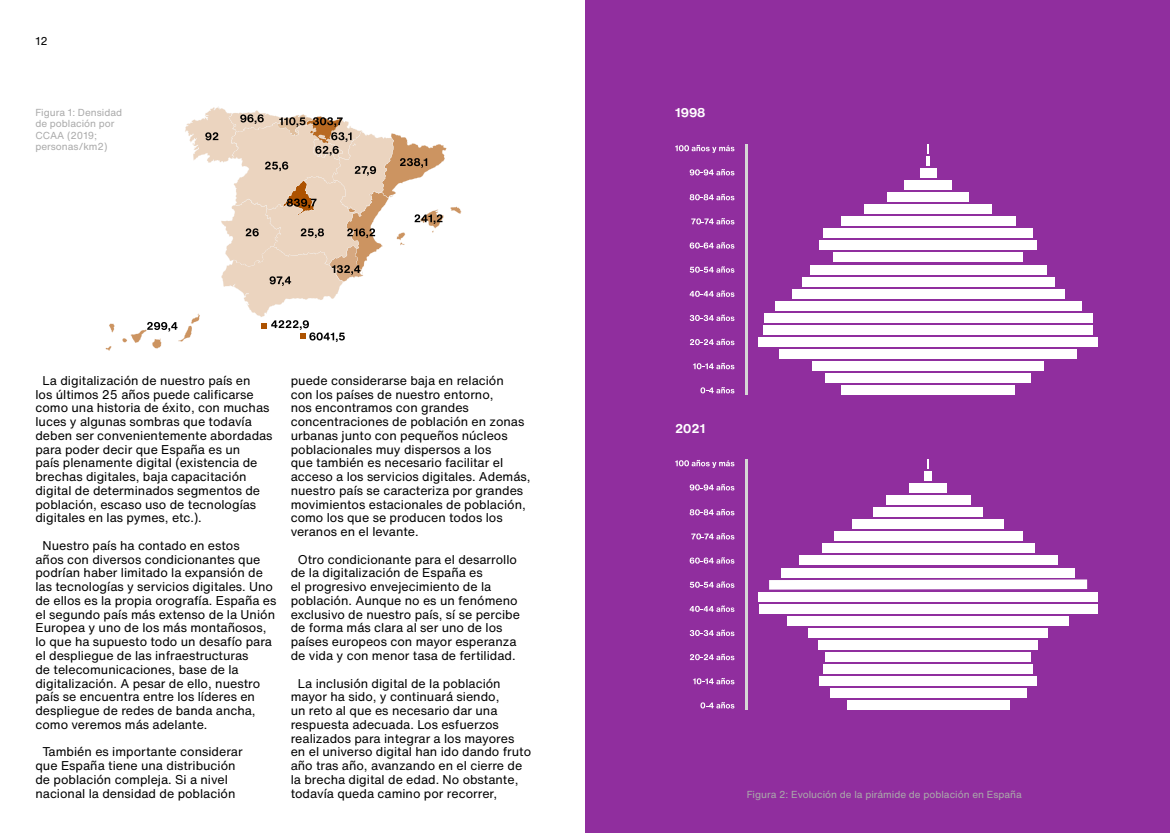
<style>
.page{position:relative;width:1170px;height:833px;background:#fff}
.page>*{position:absolute;margin:0;border:0;box-sizing:border-box;transform-origin:0 0}
.t1{font:12.5px/13.8px "Helvetica Now Text";color:#000}
.t2{font:700 12.5px "Helvetica Now Text";color:#fff}
.t3{font:11.25px "Helvetica Now Text";color:#000}
.t4{font:10px/11.2px "Helvetica Now Text";color:#aaa}
</style>
<div class="page">
<div style="left:585px;top:0;width:584px;height:833px;background:#902e9e"></div>
<svg style="left:106px;top:106px;width:355px;height:245px"></svg>
<svg style="left:675px;top:145px;width:59px;height:8px"></svg>
<div style="left:841px;top:385px;width:173px;height:10px;background:#fff"></div>
<div style="left:825px;top:373px;width:205px;height:10px;background:#fff"></div>
<div style="left:812px;top:361px;width:231px;height:10px;background:#fff"></div>
<div style="left:779px;top:349px;width:297px;height:10px;background:#fff"></div>
<div style="left:758px;top:337px;width:339px;height:10px;background:#fff"></div>
<div style="left:763px;top:325px;width:329px;height:10px;background:#fff"></div>
<div style="left:763px;top:313px;width:329px;height:9px;background:#fff"></div>
<div style="left:774px;top:301px;width:307px;height:9px;background:#fff"></div>
<div style="left:792px;top:289px;width:271px;height:9px;background:#fff"></div>
<div style="left:801px;top:277px;width:253px;height:9px;background:#fff"></div>
<div style="left:809px;top:265px;width:237px;height:9px;background:#fff"></div>
<div style="left:833px;top:253px;width:189px;height:9px;background:#fff"></div>
<div style="left:819px;top:241px;width:217px;height:9px;background:#fff"></div>
<div style="left:823px;top:228px;width:209px;height:10px;background:#fff"></div>
<div style="left:840px;top:216px;width:175px;height:10px;background:#fff"></div>
<div style="left:864px;top:204px;width:127px;height:10px;background:#fff"></div>
<div style="left:887px;top:192px;width:81px;height:10px;background:#fff"></div>
<div style="left:904px;top:180px;width:47px;height:10px;background:#fff"></div>
<div style="left:919px;top:168px;width:17px;height:10px;background:#fff"></div>
<svg style="left:926px;top:144px;width:3px;height:22px"></svg>
<svg style="left:689px;top:169px;width:45px;height:6px"></svg>
<svg style="left:689px;top:194px;width:45px;height:6px"></svg>
<svg style="left:700px;top:387px;width:34px;height:6px"></svg>
<svg style="left:693px;top:363px;width:41px;height:6px"></svg>
<svg style="left:689px;top:339px;width:45px;height:6px"></svg>
<svg style="left:689px;top:315px;width:45px;height:6px"></svg>
<svg style="left:689px;top:290px;width:45px;height:7px"></svg>
<svg style="left:689px;top:266px;width:45px;height:7px"></svg>
<svg style="left:689px;top:242px;width:45px;height:7px"></svg>
<svg style="left:691px;top:218px;width:43px;height:6px"></svg>
<hr style="left:745px;top:144px;width:2px;height:251px;background:#d6d6d6">
<div style="left:846px;top:700px;width:163px;height:10px;background:#fff"></div>
<div style="left:830px;top:688px;width:196px;height:10px;background:#fff"></div>
<div style="left:819px;top:676px;width:217px;height:10px;background:#fff"></div>
<div style="left:823px;top:664px;width:209px;height:10px;background:#fff"></div>
<div style="left:825px;top:652px;width:205px;height:10px;background:#fff"></div>
<div style="left:818px;top:640px;width:219px;height:9px;background:#fff"></div>
<div style="left:808px;top:628px;width:239px;height:9px;background:#fff"></div>
<div style="left:787px;top:616px;width:281px;height:9px;background:#fff"></div>
<div style="left:759px;top:604px;width:338px;height:9px;background:#fff"></div>
<div style="left:758px;top:592px;width:339px;height:9px;background:#fff"></div>
<svg style="left:769px;top:579px;width:317px;height:10px;background:#f6eef7"></svg>
<div style="left:781px;top:568px;width:293px;height:9px;background:#fff"></div>
<div style="left:798px;top:555px;width:259px;height:10px;background:#fff"></div>
<div style="left:821px;top:543px;width:213px;height:10px;background:#fff"></div>
<div style="left:833px;top:531px;width:189px;height:10px;background:#fff"></div>
<div style="left:852px;top:519px;width:151px;height:10px;background:#fff"></div>
<div style="left:873px;top:507px;width:109px;height:10px;background:#fff"></div>
<div style="left:885px;top:495px;width:85px;height:10px;background:#fff"></div>
<div style="left:909px;top:483px;width:37px;height:10px;background:#fff"></div>
<div style="left:924px;top:471px;width:7px;height:10px;background:#fff"></div>
<svg style="left:675px;top:460px;width:59px;height:8px"></svg>
<svg style="left:689px;top:484px;width:45px;height:6px"></svg>
<svg style="left:689px;top:509px;width:45px;height:6px"></svg>
<svg style="left:700px;top:702px;width:34px;height:6px"></svg>
<svg style="left:693px;top:678px;width:41px;height:6px"></svg>
<svg style="left:689px;top:654px;width:45px;height:6px"></svg>
<svg style="left:689px;top:629px;width:45px;height:7px"></svg>
<svg style="left:689px;top:605px;width:45px;height:7px"></svg>
<svg style="left:689px;top:581px;width:45px;height:7px"></svg>
<svg style="left:689px;top:557px;width:45px;height:6px"></svg>
<svg style="left:691px;top:533px;width:43px;height:6px"></svg>
<hr style="left:745px;top:459px;width:2px;height:251px;background:#d6d6d6">
<p class="t3" style="left:35px;top:33px;width:14px">12</p>
<p class="t4" style="left:35px;top:107px;width:88px">Figura 1: Densidad de población por<br>CCAA (2019; personas/km2)</p>
<p class="t1" style="left:35px;top:373px;width:239px;text-indent:7px">La digitalización de nuestro país en<br>los últimos 25 años puede calificarse como una historia de éxito, con muchas luces y algunas sombras que todavía deben ser convenientemente abordadas para poder decir que España es un<br>país plenamente digital (existencia de brechas digitales, baja capacitación digital de determinados segmentos de población, escaso uso de tecnologías digitales en las pymes, etc.).</p>
<p class="t1" style="left:35px;top:538px;width:242px;text-indent:7px">Nuestro país ha contado en estos<br>años con diversos condicionantes que podrían haber limitado la expansión de las tecnologías y servicios digitales. Uno de ellos es la propia orografía. España es el segundo país más extenso de la Unión Europea y uno de los más montañosos, lo que ha supuesto todo un desafío para el despliegue de las infraestructuras<br>de telecomunicaciones, base de la digitalización. A pesar de ello, nuestro país se encuentra entre los líderes en despliegue de redes de banda ancha, como veremos más adelante.</p>
<p class="t1" style="left:35px;top:744px;width:209px;text-indent:7px">También es importante considerar que España tiene una distribución de población compleja. Si a nivel nacional la densidad de población</p>
<p class="t1" style="left:291px;top:373px;width:241px">puede considerarse baja en relación<br>con los países de nuestro entorno,<br>nos encontramos con grandes concentraciones de población en zonas urbanas junto con pequeños núcleos poblacionales muy dispersos a los<br>que también es necesario facilitar el acceso a los servicios digitales. Además, nuestro país se caracteriza por grandes movimientos estacionales de población, como los que se producen todos los veranos en el levante.</p>
<p class="t1" style="left:291px;top:552px;width:231px;text-indent:7px">Otro condicionante para el desarrollo de la digitalización de España es<br>el progresivo envejecimiento de la población. Aunque no es un fenómeno exclusivo de nuestro país, sí se percibe de forma más clara al ser uno de los países europeos con mayor esperanza de vida y con menor tasa de fertilidad.</p>
<p class="t1" style="left:291px;top:676px;width:242px;text-indent:7px">La inclusión digital de la población mayor ha sido, y continuará siendo,<br>un reto al que es necesario dar una respuesta adecuada. Los esfuerzos realizados para integrar a los mayores en el universo digital han ido dando fruto año tras año, avanzando en el cierre de la brecha digital de edad. No obstante, todavía queda camino por recorrer,</p>
<p class="t2" style="left:675px;top:103px;width:32px">1998</p>
<p class="t2" style="left:675px;top:419px;width:32px">2021</p>
<p class="t4" style="left:746px;top:788px;width:277px">Figura 2: Evolución de la pirámide de población en España</p>
</div>
